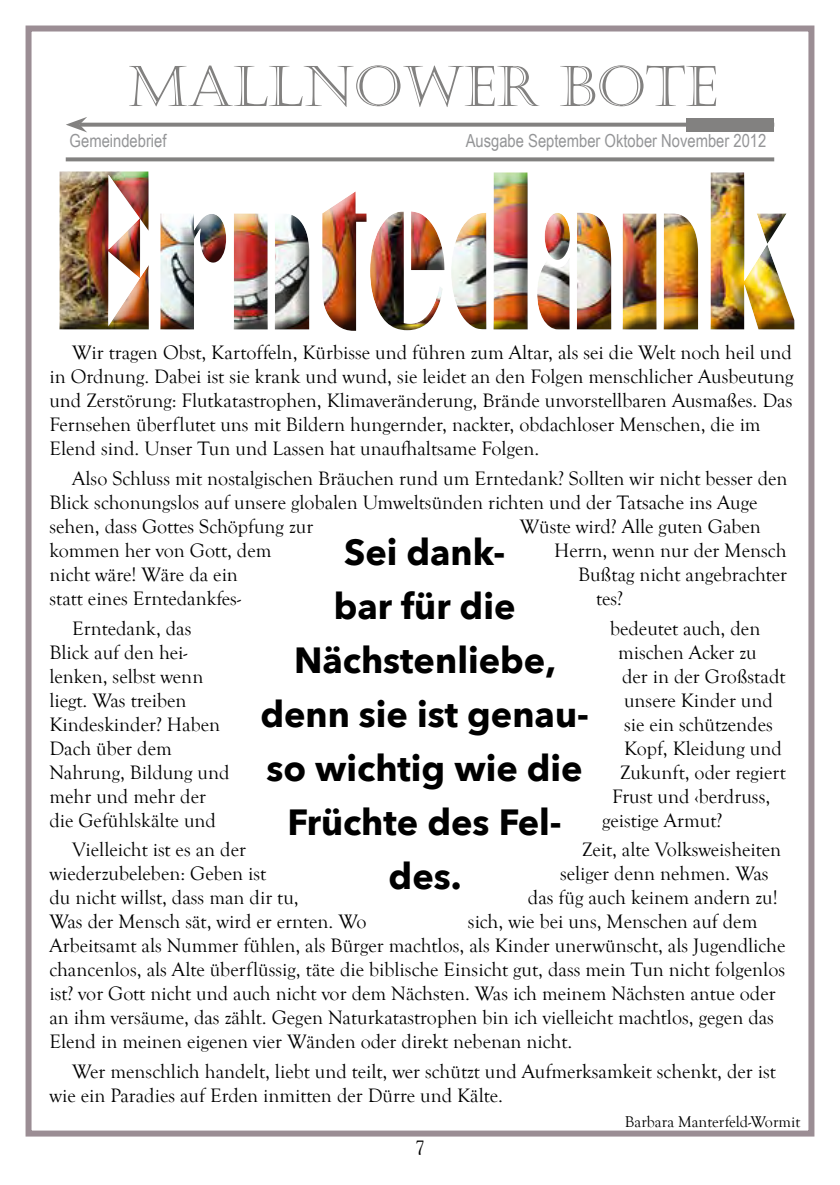
<style>
.page{position:relative;width:840px;height:1185px;background:#fff}
.page>*{position:absolute;margin:0;border:0;box-sizing:border-box;transform-origin:0 0}
.t1{font:56px "Castellar";color:#828180}
.t2{font:700 36.4px/54px "Avenir Next";color:#000;text-align:center}
.t3{font:20px/24px "Goudy Old Style T";color:#000}
.t4{font:18px "Arial Narrow";color:#949597}
.t5{font:16px "Goudy Old Style T";color:#000}
</style>
<div class="page">
<div style="left:26px;top:26px;width:788px;height:1110px;border:6px solid #9b8d94"></div>
<svg style="left:87px;top:123px;width:599px;height:4px;background:#8c8b8a"></svg>
<svg style="left:66px;top:117px;width:21px;height:15px"></svg>
<div style="left:686px;top:119px;width:87px;height:13px;background:#828180"></div>
<div style="left:45px;top:157px;width:749px;height:182px;background:#fff;opacity:.75"></div>
<div style="left:47px;top:162px;width:747px;height:183px;background:#000;opacity:.75"></div>
<h1 class="t1" style="left:128px;top:55px;width:590px">MALLNOWER BOTE</h1>
<p class="t4" style="left:70px;top:128px;width:98px">Gemeindebrief</p>
<p class="t4" style="left:465px;top:128px;width:302px">Ausgabe September Oktober November 2012</p>
<p class="t3" style="left:49px;top:341px;width:745px;text-indent:23px">Wir tragen Obst, Kartoffeln, Kürbisse und führen zum Altar, als sei die Welt noch heil und in Ordnung. Dabei ist sie krank und wund, sie leidet an den Folgen menschlicher Ausbeutung und Zerstörung: Flutkatastrophen, Klimaveränderung, Brände unvorstellbaren Ausmaßes. Das Fernsehen überflutet uns mit Bildern hungernder, nackter, obdachloser Menschen, die im Elend sind. Unser Tun und Lassen hat unaufhaltsame Folgen.</p>
<p class="t3" style="left:49px;top:467px;width:739px;text-indent:23px">Also Schluss mit nostalgischen Bräuchen rund um Erntedank? Sollten wir nicht besser den<br>Blick schonungslos auf unsere globalen Umweltsünden richten und der Tatsache ins Auge sehen, dass Gottes Schöpfung zur</p>
<p class="t3" style="left:519px;top:515px;width:242px">Wüste wird? Alle guten Gaben</p>
<h2 class="t2" style="left:260px;top:525px;width:330px">Sei dank-<br>bar für die<br>Nächstenliebe, denn sie ist genau&shy;so wichtig wie die<br>Früchte des Fel&shy;des.</h2>
<p class="t3" style="left:49px;top:539px;width:223px">kommen her von Gott, dem</p>
<p class="t3" style="left:553px;top:539px;width:234px">Herrn, wenn nur der Mensch</p>
<p class="t3" style="left:49px;top:563px;width:190px">nicht wäre! Wäre da ein</p>
<p class="t3" style="left:577px;top:563px;width:210px">Bußtag nicht angebrachter</p>
<p class="t3" style="left:49px;top:587px;width:193px">statt eines Erntedankfes-</p>
<p class="t3" style="left:595px;top:587px;width:28px">tes?</p>
<p class="t3" style="left:72px;top:616px;width:121px">Erntedank, das</p>
<p class="t3" style="left:609px;top:616px;width:152px">bedeutet auch, den</p>
<p class="t3" style="left:49px;top:640px;width:139px">Blick auf den hei-</p>
<p class="t3" style="left:617px;top:640px;width:140px">mischen Acker zu</p>
<p class="t3" style="left:49px;top:664px;width:155px">lenken, selbst wenn</p>
<p class="t3" style="left:621px;top:664px;width:165px">der in der Großstadt</p>
<p class="t3" style="left:49px;top:688px;width:139px">liegt. Was treiben</p>
<p class="t3" style="left:623px;top:688px;width:150px">unsere Kinder und</p>
<p class="t3" style="left:49px;top:712px;width:172px">Kindeskinder? Haben</p>
<p class="t3" style="left:623px;top:712px;width:150px">sie ein schützendes</p>
<p class="t3" style="left:49px;top:736px;width:124px">Dach über dem</p>
<p class="t3" style="left:623px;top:736px;width:159px">Kopf, Kleidung und</p>
<p class="t3" style="left:49px;top:760px;width:181px">Nahrung, Bildung und</p>
<p class="t3" style="left:619px;top:760px;width:167px">Zukunft, oder regiert</p>
<p class="t3" style="left:49px;top:784px;width:158px">mehr und mehr der</p>
<p class="t3" style="left:611px;top:784px;width:160px">Frust und ‹berdruss,</p>
<p class="t3" style="left:49px;top:808px;width:168px">die Gefühlskälte und</p>
<p class="t3" style="left:601px;top:808px;width:122px">geistige Armut?</p>
<p class="t3" style="left:72px;top:838px;width:175px">Vielleicht ist es an der</p>
<p class="t3" style="left:581px;top:838px;width:200px">Zeit, alte Volksweisheiten</p>
<p class="t3" style="left:49px;top:862px;width:218px">wiederzubeleben: Geben ist</p>
<p class="t3" style="left:559px;top:862px;width:210px">seliger denn nehmen. Was</p>
<p class="t3" style="left:49px;top:886px;width:251px">du nicht willst, dass man dir tu,</p>
<p class="t3" style="left:527px;top:886px;width:251px">das füg auch keinem andern zu!</p>
<p class="t3" style="left:49px;top:910px;width:318px">Was der Mensch sät, wird er ernten. Wo</p>
<p class="t3" style="left:49px;top:910px;width:737px;text-indent:418px">sich, wie bei uns, Menschen auf dem Arbeitsamt als Nummer fühlen, als Bürger machtlos, als Kinder unerwünscht, als Jugendliche chancenlos, als Alte überflüssig, täte die biblische Einsicht gut, dass mein Tun nicht folgenlos ist? vor Gott nicht und auch nicht vor dem Nächsten. Was ich meinem Nächsten antue oder an ihm versäume, das zählt. Gegen Naturkatastrophen bin ich vielleicht machtlos, gegen das Elend in meinen eigenen vier Wänden oder direkt nebenan nicht.</p>
<p class="t3" style="left:49px;top:1060px;width:727px;text-indent:23px">Wer menschlich handelt, liebt und teilt, wer schützt und Aufmerksamkeit schenkt, der ist wie ein Paradies auf Erden inmitten der Dürre und Kälte.</p>
<p class="t5" style="left:624px;top:1113px;width:177px">Barbara Manterfeld-Wormit</p>
<p class="t3" style="left:415px;top:1136px;width:11px">7</p>
</div>
